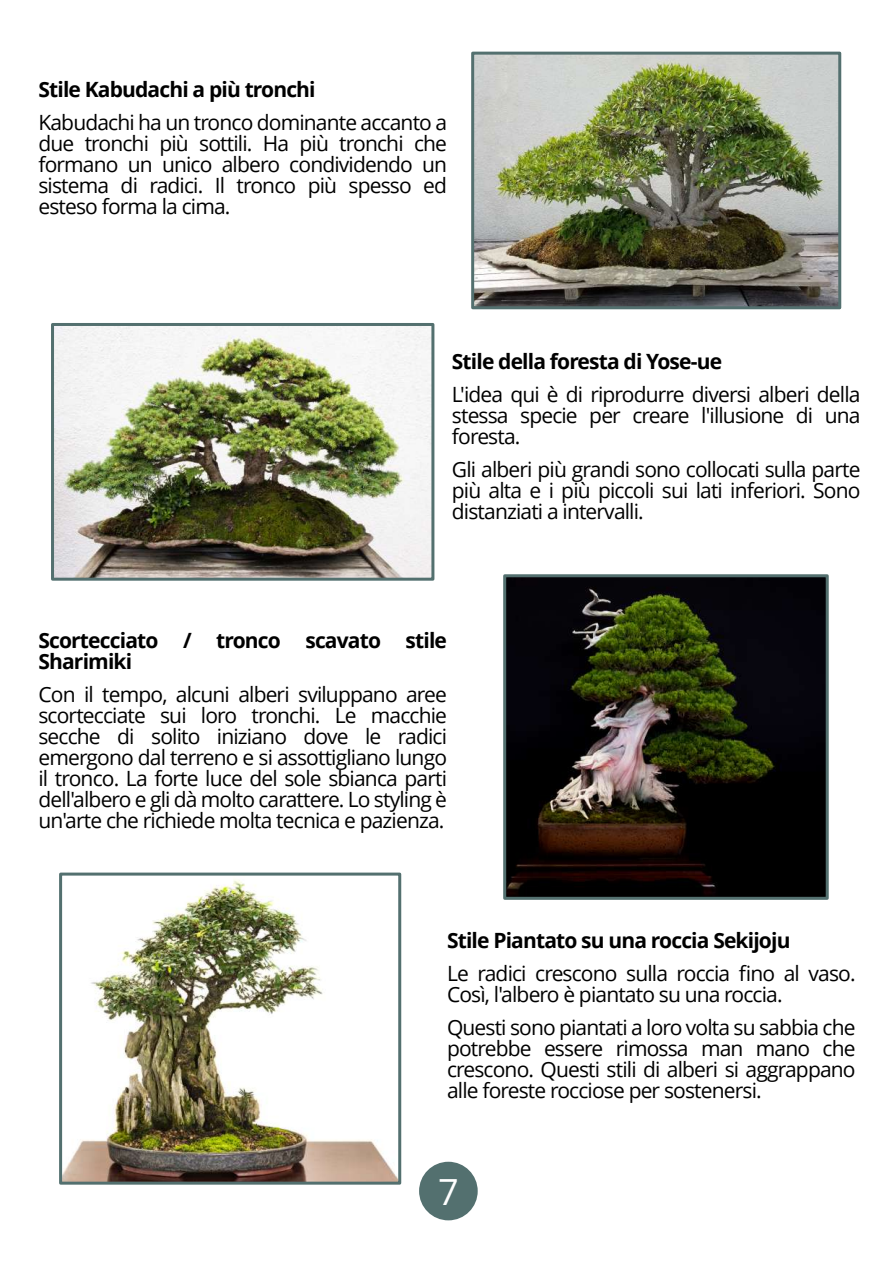
<style>
.page{position:relative;width:894px;height:1264px;background:#fff}
.page>*{position:absolute;margin:0;border:0;box-sizing:border-box;transform-origin:0 0}
.t1{font:36px "Open Sans";color:#fff}
.t2{font:21px/21px "Open Sans";letter-spacing:-.04em;color:#000;text-align:justify}
.t3{font:700 21px/21px "Open Sans";letter-spacing:-.04em;color:#000}
</style>
<div class="page">
<div style="left:419px;top:1161px;width:58px;height:59px;background:#53706f;border-radius:50%"></div>
<img style="left:63px;top:880px;width:334px;height:300px">
<div style="left:59px;top:872px;width:342px;height:312px;border:3px solid #53706f"></div>
<img style="left:55px;top:327px;width:375px;height:249px">
<img style="left:475px;top:56px;width:362px;height:249px">
<div style="left:471px;top:52px;width:370px;height:257px;border:3px solid #53706f"></div>
<div style="left:51px;top:323px;width:383px;height:257px;border:3px solid #53706f"></div>
<img style="left:507px;top:578px;width:317px;height:317px">
<div style="left:503px;top:574px;width:325px;height:325px;border:3px solid #53706f"></div>
<p class="t3" style="left:38px;top:81px;width:279px">Stile Kabudachi a più tronchi</p>
<p class="t2" style="left:38px;top:114px;width:410px">Kabudachi ha un tronco dominante accanto a due tronchi più sottili. Ha più tronchi che formano un unico albero condividendo un sistema di radici. Il tronco più spesso ed esteso forma la cima.</p>
<p class="t3" style="left:452px;top:353px;width:272px">Stile della foresta di Yose-ue</p>
<p class="t2" style="left:452px;top:386px;width:410px">L'idea qui è di riprodurre diversi alberi della stessa specie per creare l'illusione di una foresta.</p>
<p class="t2" style="left:452px;top:461px;width:410px">Gli alberi più grandi sono collocati sulla parte più alta e i più piccoli sui lati inferiori. Sono distanziati a intervalli.</p>
<p class="t3" style="left:38px;top:632px;width:410px">Scortecciato / tronco scavato stile<br>Sharimiki</p>
<p class="t2" style="left:38px;top:686px;width:410px">Con il tempo, alcuni alberi sviluppano aree scortecciate sui loro tronchi. Le macchie secche di solito iniziano dove le radici emergono dal terreno e si assottigliano lungo il tronco. La forte luce del sole sbianca parti dell'albero e gli dà molto carattere. Lo styling è un'arte che richiede molta tecnica e pazienza.</p>
<p class="t3" style="left:447px;top:931px;width:345px">Stile Piantato su una roccia Sekijoju</p>
<p class="t2" style="left:447px;top:964px;width:410px">Le radici crescono sulla roccia fino al vaso.<br>Così, l'albero è piantato su una roccia.</p>
<p class="t2" style="left:447px;top:1018px;width:410px">Questi sono piantati a loro volta su sabbia che potrebbe essere rimossa man mano che crescono. Questi stili di alberi si aggrappano alle foreste rocciose per sostenersi.</p>
<h1 class="t1" style="left:438px;top:1176px;width:22px">7</h1>
</div>
